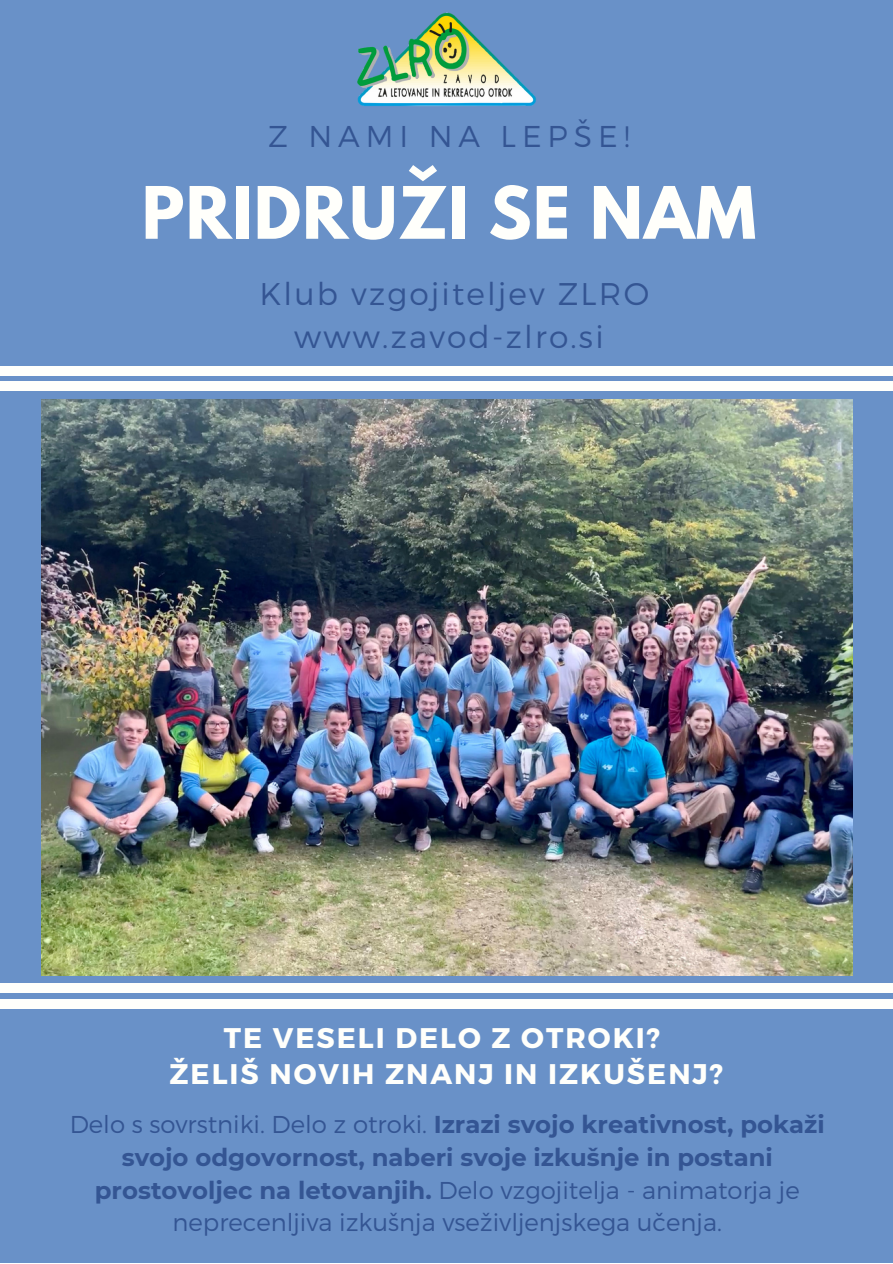
<style>
.page{position:relative;width:893px;height:1264px;background:#fff}
.page>*{position:absolute;margin:0;border:0;box-sizing:border-box;transform-origin:0 0}
.t1{font:700 63.9px "League Spartan";letter-spacing:.02em;color:#fffffb}
.t2{font:300 31.35px/42.8px "Montserrat";letter-spacing:.07em;color:#345593;text-align:center}
.t3{font:300 30px "Montserrat";letter-spacing:.2em;color:#345593}
.t4{font:700 28.35px/36px "Montserrat";letter-spacing:.07em;color:#fffffb;text-align:center}
.t5{font:300 24.3px/32.5px "Montserrat";color:#345593;text-align:center}
.s1{font-weight:700}
</style>
<div class="page">
<div style="left:0;top:0;width:892px;height:1262px;background:#6991c8"></div>
<div style="left:0;top:381px;width:892px;height:9px;background:#fffffb"></div>
<div style="left:0;top:366px;width:892px;height:9px;background:#fffffb"></div>
<div style="left:0;top:998px;width:892px;height:10px;background:#fffffb"></div>
<div style="left:0;top:983px;width:892px;height:9px;background:#fffffb"></div>
<img style="left:41px;top:400px;width:811px;height:575px">
<img style="left:357px;top:12px;width:179px;height:94px">
<p class="t3" style="left:268px;top:116px;width:363px">Z NAMI NA LEPŠE!</p>
<h1 class="t1" style="left:142px;top:181px;width:616px">PRIDRUŽI SE NAM</h1>
<p class="t2" style="left:259px;top:271px;width:391px">Klub vzgojiteljev ZLRO www.zavod-zlro.si</p>
<p class="t4" style="left:169px;top:1018px;width:555px">TE VESELI DELO Z OTROKI?<br>ŽELIŠ NOVIH ZNANJ IN IZKUŠENJ?</p>
<p class="t5" style="left:70px;top:1107px;width:756px">Delo s sovrstniki. Delo z otroki. <span class="s1">Izrazi svojo kreativnost, pokaži svojo odgovornost, naberi svoje izkušnje in postani prostovoljec na letovanjih.</span> Delo vzgojitelja - animatorja je neprecenljiva izkušnja vseživljenjskega učenja.</p>
</div>
